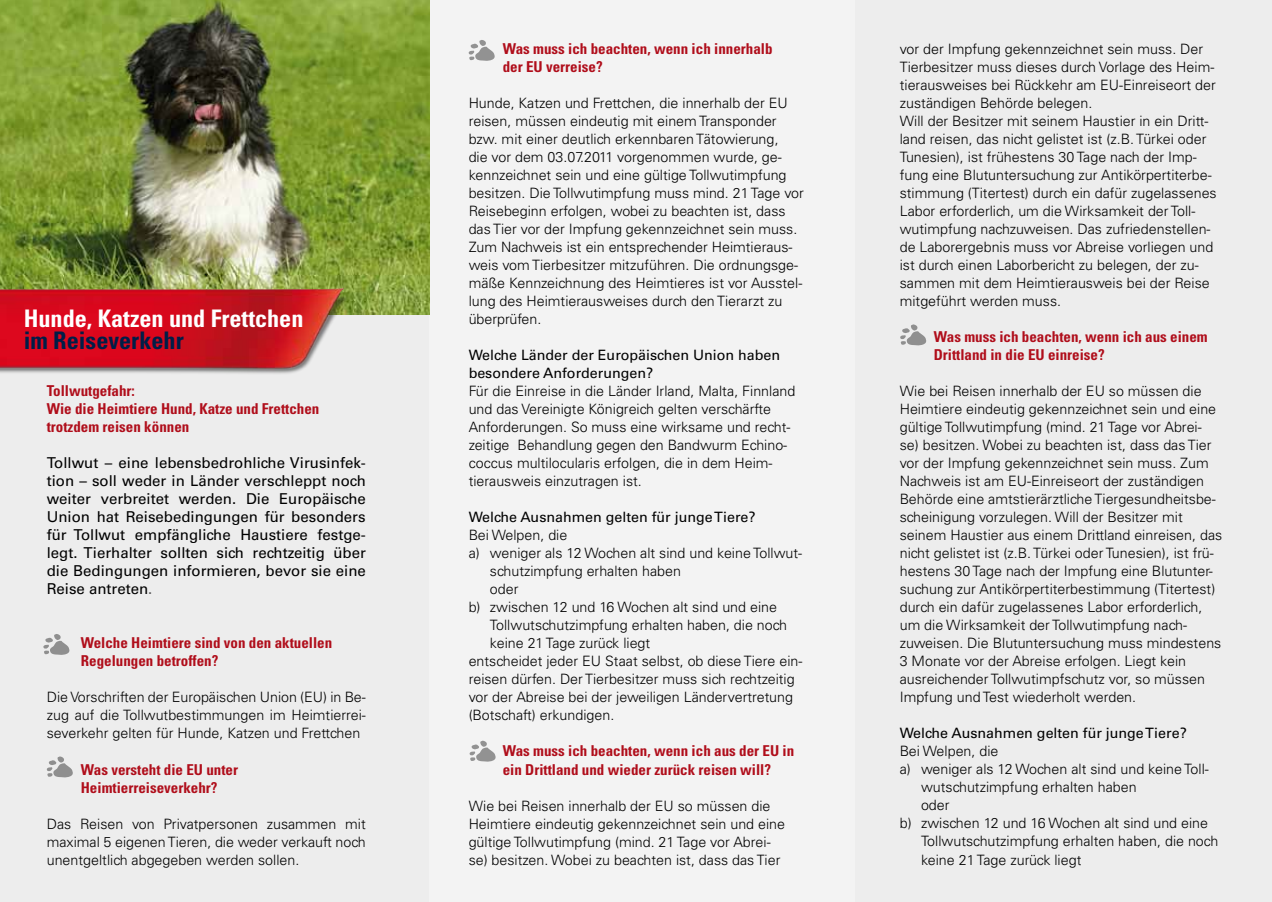
<style>
.page{position:relative;width:1272px;height:902px;background:#fff}
.page>*{position:absolute;margin:0;border:0;box-sizing:border-box;transform-origin:0 0}
.t1{font:700 condensed 24.15px "Univers LT Std";color:#fff}
.t2{font:700 condensed 24.15px "Univers LT Std";color:#001e48}
.t3{font:700 condensed 15px/18px "Univers LT Std";color:#b00e1b}
.t4{font:15px/18px "Univers LT Std";color:#000;text-align:justify}
.t5{font:300 14.25px/18px "Univers LT Std";color:#000}
.t6{font:14.25px/18px "Univers LT Std";color:#000}
.s1{color:#58585a}
</style>
<div class="page">
<div style="left:0;top:259px;width:436px;height:642px;background:#ededed"></div>
<div style="left:843px;top:0;width:428px;height:901px;background:#ededed"></div>
<div style="left:429px;top:0;width:426px;height:901px;background:#f3f3f3"></div>
<img style="left:0;top:0;width:429px;height:314px">
<img style="left:0;top:288px;width:354px;height:86px">
<svg style="left:43px;top:634px;width:26px;height:21px"></svg>
<svg style="left:47px;top:756px;width:26px;height:21px"></svg>
<svg style="left:469px;top:740px;width:26px;height:21px"></svg>
<svg style="left:468px;top:40px;width:26px;height:21px"></svg>
<svg style="left:900px;top:324px;width:26px;height:21px"></svg>
<h1 class="t1" style="left:24px;top:303px;width:281px">Hunde, Katzen und Frettchen</h1>
<h1 class="t2" style="left:24px;top:326px;width:161px">im Reiseverkehr</h1>
<p class="t3" style="left:47px;top:382px;width:274px">Tollwutgefahr:<br>Wie die Heimtiere Hund, Katze und Frettchen trotzdem reisen können</p>
<p class="t4" style="left:47px;top:454px;width:320px">Tollwut – eine lebensbedrohliche Virusinfek&shy;tion – soll weder in Länder verschleppt noch weiter verbreitet werden. Die Europäische Union hat Reisebedingungen für besonders für Tollwut empfängliche Haustiere festge&shy;legt. Tierhalter sollten sich rechtzeitig über die Bedingungen informieren, bevor sie eine Reise antreten<span class="s1">.</span></p>
<p class="t3" style="left:81px;top:634px;width:253px">Welche Heimtiere sind von den aktuellen<br>Regelungen betroffen?</p>
<p class="t5" style="left:47px;top:688px;width:320px;text-align:justify">Die Vorschriften der Europäischen Union (EU) in Be&shy;zug auf die Tollwutbestimmungen im Heimtierrei&shy;severkehr gelten für Hunde, Katzen und Frettchen</p>
<p class="t3" style="left:81px;top:760px;width:159px">Was versteht die EU unter<br>Heimtierreiseverkehr?</p>
<p class="t5" style="left:47px;top:814px;width:320px;text-align:justify">Das Reisen von Privatpersonen zusammen mit maximal 5 eigenen Tieren, die weder verkauft noch unentgeltlich abgegeben werden sollen.</p>
<p class="t3" style="left:502px;top:40px;width:271px">Was muss ich beachten, wenn ich innerhalb der EU verreise?</p>
<p class="t5" style="left:468px;top:94px;width:337px">Hunde, Katzen und Frettchen, die innerhalb der EU reisen, müssen eindeutig mit einem Transponder bzw. mit einer deutlich erkennbaren Tätowierung,<br>die vor dem 03.07.2011 vorgenommen wurde, ge&shy;kennzeichnet sein und eine gültige Tollwutimpfung besitzen. Die Tollwutimpfung muss mind. 21 Tage vor Reisebeginn erfolgen, wobei zu beachten ist, dass das Tier vor der Impfung gekennzeichnet sein muss.<br>Zum Nachweis ist ein entsprechender Heimtieraus&shy;weis vom Tierbesitzer mitzuführen. Die ordnungsge&shy;mäße Kennzeichnung des Heimtieres ist vor Ausstel&shy;lung des Heimtierausweises durch den Tierarzt zu überprüfen.</p>
<p class="t6" style="left:468px;top:346px;width:313px">Welche Länder der Europäischen Union haben besondere Anforderungen?</p>
<p class="t5" style="left:468px;top:382px;width:328px">Für die Einreise in die Länder Irland, Malta, Finnland und das Vereinigte Königreich gelten verschärfte Anforderungen. So muss eine wirksame und recht&shy;zeitige Behandlung gegen den Bandwurm Echino&shy;coccus multilocularis erfolgen, die in dem Heim&shy;tierausweis einzutragen ist.</p>
<p class="t6" style="left:468px;top:508px;width:288px">Welche Ausnahmen gelten für junge Tiere?</p>
<p class="t5" style="left:468px;top:526px;width:100px">Bei Welpen, die</p>
<p class="t5" style="left:468px;top:544px;width:335px">a) weniger als 12 Wochen alt sind und keine Tollwut-</p>
<p class="t5" style="left:490px;top:562px;width:192px">schutzimpfung erhalten haben</p>
<p class="t5" style="left:490px;top:580px;width:30px">oder</p>
<p class="t5" style="left:468px;top:598px;width:310px">b) zwischen 12 und 16 Wochen alt sind und eine</p>
<p class="t5" style="left:490px;top:616px;width:299px">Tollwutschutzimpfung erhalten haben, die noch</p>
<p class="t5" style="left:490px;top:634px;width:162px">keine 21 Tage zurück liegt</p>
<p class="t5" style="left:468px;top:652px;width:335px">entscheidet jeder EU Staat selbst, ob diese Tiere ein-</p>
<p class="t5" style="left:468px;top:670px;width:327px">reisen dürfen. Der Tierbesitzer muss sich rechtzeitig</p>
<p class="t5" style="left:468px;top:688px;width:326px">vor der Abreise bei der jeweiligen Ländervertretung</p>
<p class="t5" style="left:468px;top:706px;width:147px">(Botschaft) erkundigen.</p>
<p class="t3" style="left:502px;top:742px;width:293px">Was muss ich beachten, wenn ich aus der EU in ein Drittland und wieder zurück reisen will?</p>
<p class="t5" style="left:468px;top:796px;width:318px">Wie bei Reisen innerhalb der EU so müssen die Heimtiere eindeutig gekennzeichnet sein und eine gültige Tollwutimpfung (mind. 21 Tage vor Abrei&shy;se) besitzen. Wobei zu beachten ist, dass das Tier</p>
<p class="t5" style="left:899px;top:40px;width:318px">vor der Impfung gekennzeichnet sein muss. Der Tierbesitzer muss dieses durch Vorlage des Heim&shy;tierausweises bei Rückkehr am EU-Einreiseort der zuständigen Behörde belegen.<br>Will der Besitzer mit seinem Haustier in ein Dritt&shy;land reisen, das nicht gelistet ist (z.B. Türkei oder Tunesien), ist frühestens 30 Tage nach der Imp&shy;fung eine Blutuntersuchung zur Antikörpertiterbe&shy;stimmung (Titertest) durch ein dafür zugelassenes Labor erforderlich, um die Wirksamkeit der Toll&shy;wutimpfung nachzuweisen. Das zufriedenstellen&shy;de Laborergebnis muss vor Abreise vorliegen und ist durch einen Laborbericht zu belegen, der zu&shy;sammen mit dem Heimtierausweis bei der Reise mitgeführt werden muss.</p>
<p class="t3" style="left:933px;top:328px;width:275px">Was muss ich beachten, wenn ich aus einem<br>Drittland in die EU einreise?</p>
<p class="t5" style="left:899px;top:382px;width:324px">Wie bei Reisen innerhalb der EU so müssen die Heimtiere eindeutig gekennzeichnet sein und eine gültige Tollwutimpfung (mind. 21 Tage vor Abrei&shy;se) besitzen. Wobei zu beachten ist, dass das Tier vor der Impfung gekennzeichnet sein muss. Zum Nachweis ist am EU-Einreiseort der zuständigen Behörde eine amtstierärztliche Tiergesundheitsbe&shy;scheinigung vorzulegen. Will der Besitzer mit seinem Haustier aus einem Drittland einreisen, das nicht gelistet ist (z.B. Türkei oder Tunesien), ist frü&shy;hestens 30 Tage nach der Impfung eine Blutunter&shy;suchung zur Antikörpertiterbestimmung (Titertest) durch ein dafür zugelassenes Labor erforderlich, um die Wirksamkeit der Tollwutimpfung nach&shy;zuweisen. Die Blutuntersuchung muss mindestens 3 Monate vor der Abreise erfolgen. Liegt kein ausreichender Tollwutimpfschutz vor, so müssen Impfung und Test wiederholt werden.</p>
<p class="t6" style="left:899px;top:724px;width:288px">Welche Ausnahmen gelten für junge Tiere?</p>
<p class="t5" style="left:899px;top:742px;width:100px">Bei Welpen, die</p>
<p class="t5" style="left:899px;top:760px;width:310px">a) weniger als 12 Wochen alt sind und keine Toll-</p>
<p class="t5" style="left:921px;top:778px;width:217px">wutschutzimpfung erhalten haben</p>
<p class="t5" style="left:921px;top:796px;width:30px">oder</p>
<p class="t5" style="left:899px;top:814px;width:310px">b) zwischen 12 und 16 Wochen alt sind und eine</p>
<p class="t5" style="left:921px;top:832px;width:299px">Tollwutschutzimpfung erhalten haben, die noch</p>
<p class="t5" style="left:921px;top:850px;width:162px">keine 21 Tage zurück liegt</p>
</div>
